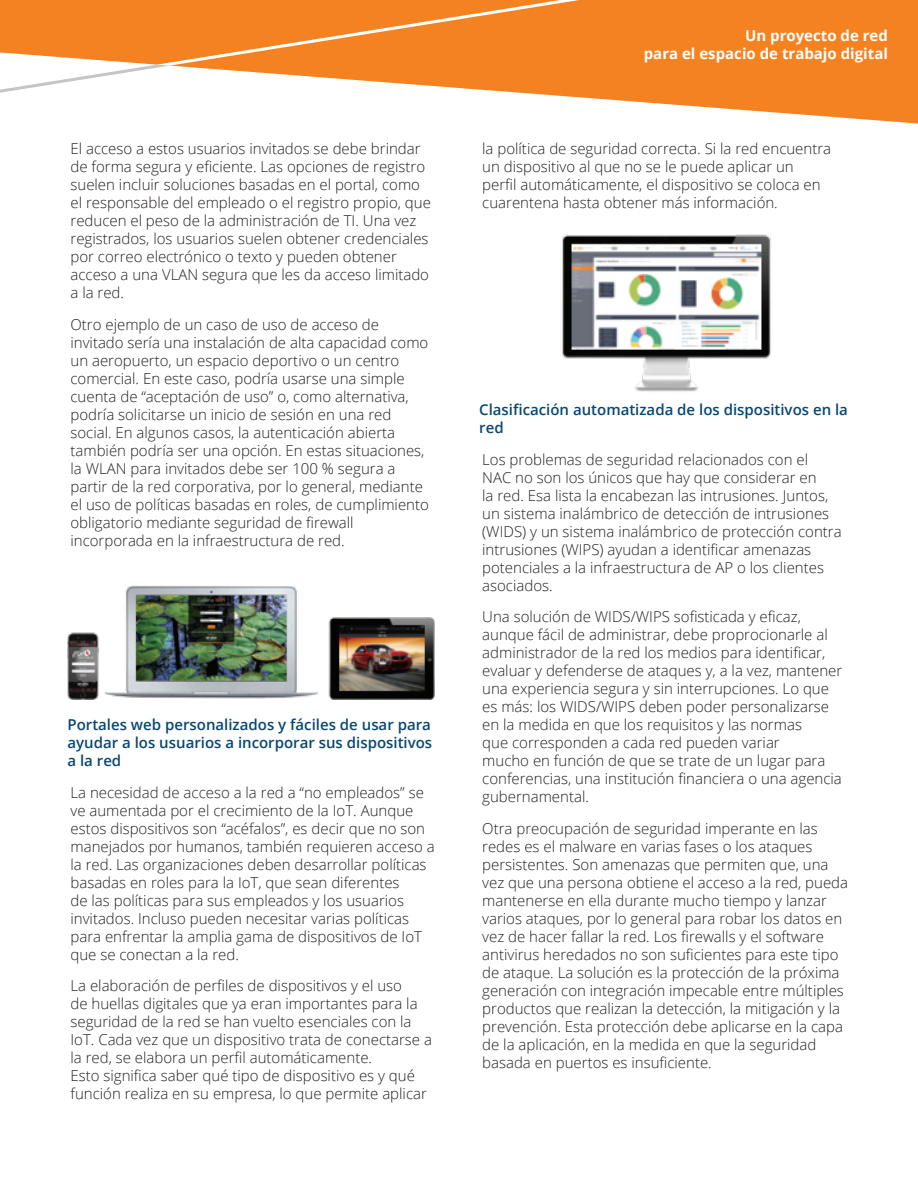
<style>
.page{position:relative;width:918px;height:1188px;background:#fff}
.page>*{position:absolute;margin:0;border:0;box-sizing:border-box;transform-origin:0 0}
.t1{font:300 15px/18px "Open Sans";color:#231f20}
.t2{font:600 15px/18px "Open Sans";color:#084774;text-align:justify}
.t3{font:700 15px/18px "Open Sans";color:#fff;text-align:right}
</style>
<div class="page">
<svg style="left:0;top:0;width:170px;height:93px"></svg>
<svg style="left:170px;top:0;width:748px;height:124px;fill:#f58220"></svg>
<img style="left:68px;top:586px;width:367px;height:113px">
<img style="left:562px;top:234px;width:209px;height:158px">
<p class="t1" style="left:70px;top:139px;width:362px">El acceso a estos usuarios invitados se debe brindar de forma segura y eficiente. Las opciones de registro suelen incluir soluciones basadas en el portal, como el responsable del empleado o el registro propio, que reducen el peso de la administración de TI . Una vez registrados, los usuarios suelen obtener credenciales por correo electrónico o texto y pueden obtener acceso a una VLAN segura que les da acceso limitado a la red.</p>
<p class="t1" style="left:70px;top:315px;width:360px">Otro ejemplo de un caso de uso de acceso de invitado sería una instalación de alta capacidad como un aeropuerto, un espacio deportivo o un centro comercial. En este caso, podría usarse una simple cuenta de “aceptación de uso” o, como alternativa, podría solicitarse un inicio de sesión en una red social. En algunos casos, la autenticación abierta también podría ser una opción. En estas situaciones, la WLAN para invitados debe ser 100 % segura a partir de la red corporativa, por lo general, mediante el uso de políticas basadas en roles, de cumplimiento obligatorio mediante seguridad de firewall incorporada en la infraestructura de red.</p>
<p class="t2" style="left:68px;top:715px;width:366px">Portales web personalizados y fáciles de usar para ayudar a los usuarios a incorporar sus dispositivos a la red</p>
<p class="t1" style="left:70px;top:783px;width:366px">La necesidad de acceso a la red a “no empleados” se ve aumentada por el crecimiento de la IoT. Aunque estos dispositivos son “acéfalos”, es decir que no son manejados por humanos, también requieren acceso a la red. Las organizaciones deben desarrollar políticas basadas en roles para la I oT, que sean diferentes<br>de las políticas para sus empleados y los usuarios invitados. I ncluso pueden necesitar varias políticas para enfrentar la amplia gama de dispositivos de IoT que se conectan a la red.</p>
<p class="t1" style="left:70px;top:976px;width:363px">La elaboración de perfiles de dispositivos y el uso<br>de huellas digitales que ya eran importantes para la seguridad de la red se han vuelto esenciales con la<br>I oT. Cada vez que un dispositivo trata de conectarse a la red, se elabora un perfil automáticamente.<br>Esto significa saber qué tipo de dispositivo es y qué función realiza en su empresa, lo que permite aplicar</p>
<p class="t3" style="left:644px;top:27px;width:246px">Un proyecto de red<br>para el espacio de trabajo digital</p>
<p class="t1" style="left:482px;top:139px;width:350px">la política de seguridad correcta. Si la red encuentra un dispositivo al que no se le puede aplicar un perfil automáticamente, el dispositivo se coloca en cuarentena hasta obtener más información.</p>
<p class="t2" style="left:479px;top:400px;width:370px">Clasificación automatizada de los dispositivos en la red</p>
<p class="t1" style="left:482px;top:450px;width:361px">Los problemas de seguridad relacionados con el<br>NAC no son los únicos que hay que considerar en<br>la red. Esa lista la encabezan las intrusiones. Juntos, un sistema inalámbrico de detección de intrusiones (WI DS) y un sistema inalámbrico de protección contra intrusiones (WIPS) ayudan a identificar amenazas potenciales a la infraestructura de AP o los clientes asociados.</p>
<p class="t1" style="left:482px;top:607px;width:362px">Una solución de WIDS/WIPS sofisticada y eficaz, aunque fácil de administrar, debe proprocionarle al administrador de la red los medios para identificar, evaluar y defenderse de ataques y, a la vez, mantener una experiencia segura y sin interrupciones. Lo que es más: los WI DS/WI PS deben poder personalizarse en la medida en que los requisitos y las normas<br>que corresponden a cada red pueden variar<br>mucho en función de que se trate de un lugar para conferencias, una institución financiera o una agencia gubernamental.</p>
<p class="t1" style="left:482px;top:819px;width:367px">Otra preocupación de seguridad imperante en las redes es el malware en varias fases o los ataques persistentes. Son amenazas que permiten que, una vez que una persona obtiene el acceso a la red, pueda mantenerse en ella durante mucho tiempo y lanzar varios ataques, por lo general para robar los datos en vez de hacer fallar la red. Los firewalls y el software antivirus heredados no son suficientes para este tipo de ataque. La solución es la protección de la próxima generación con integración impecable entre múltiples productos que realizan la detección, la mitigación y la prevención. Esta protección debe aplicarse en la capa de la aplicación, en la medida en que la seguridad basada en puertos es insuficiente.</p>
</div>
